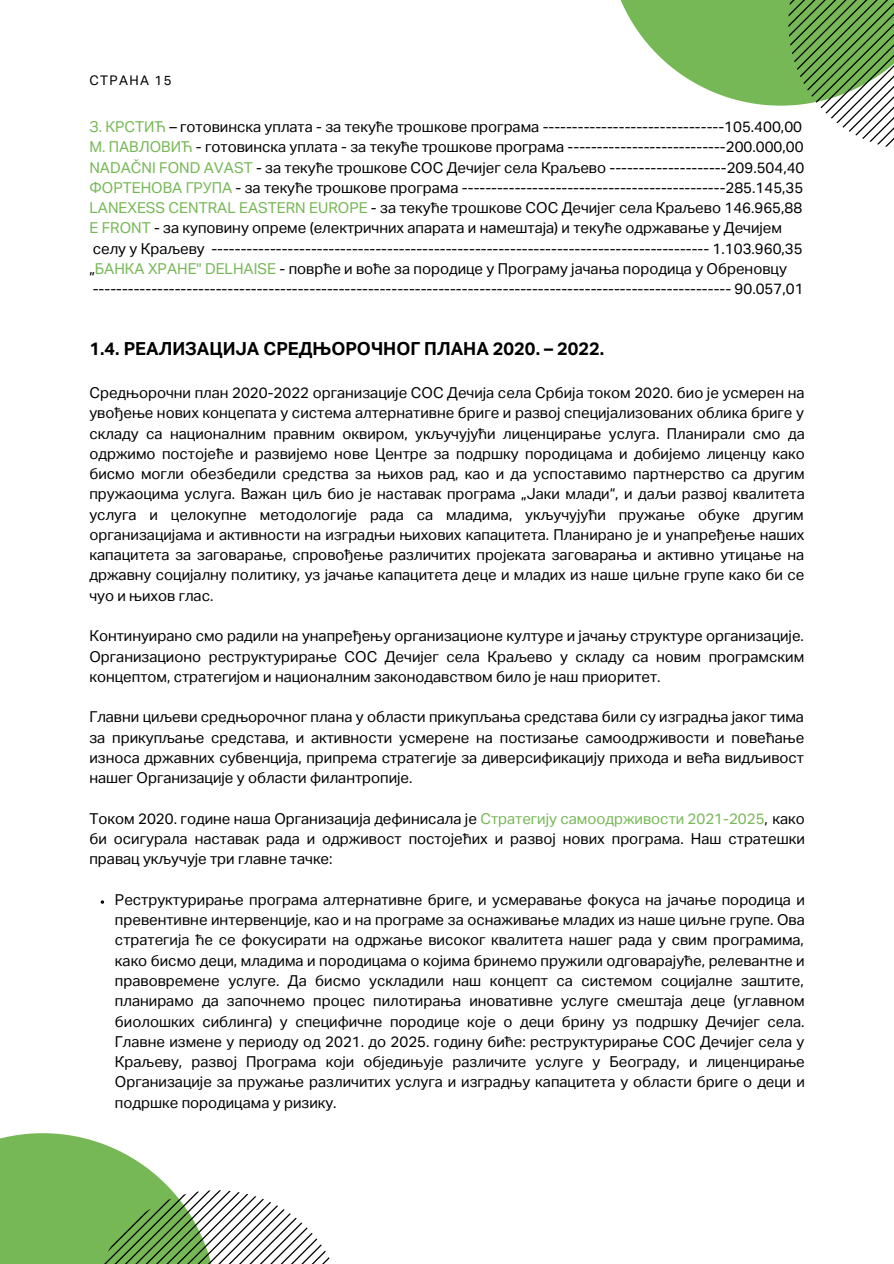
<style>
.page{position:relative;width:894px;height:1264px;background:#fff}
.page>*{position:absolute;margin:0;border:0;box-sizing:border-box;transform-origin:0 0}
.t1{font:700 18px "Aktiv Grotesk";color:#000}
.t2{font:15px/20.2px "Aktiv Grotesk";color:#000;text-align:justify}
.t3{font:13.2px "Aktiv Grotesk";letter-spacing:.1em;color:#000}
.s1{color:#76b856}
</style>
<div class="page">
<svg style="left:620px;top:0;width:274px;height:147px"></svg>
<svg style="left:0;top:1133px;width:329px;height:130px"></svg>
<p class="t3" style="left:89px;top:76px;width:84px">СТРАНА 15</p>
<p class="t2" style="left:89px;top:119px;width:716px;text-align:left"><span class="s1">З. КРСТИЋ</span> – готовинска уплата - за текуће трошкове програма -------------------------------105.400,00<br><span class="s1">М. ПАВЛОВИЋ</span> - готовинска уплата - за текуће трошкове програма ---------------------------200.000,00<br><span class="s1">NADAČNI FOND AVAST</span> - за текуће трошкове СОС Дечијег села Краљево --------------------209.504,40<br><span class="s1">ФОРТЕНОВА ГРУПА</span> - за текуће трошкове програма ---------------------------------------------285.145,35<br><span class="s1">LANEXESS CENTRAL EASTERN EUROPE</span> - за текуће трошкове СОС Дечијег села Краљево 146.965,88<br><span class="s1">E FRONT</span> - за куповину опреме (електричних апарата и намештаја) и текуће одржавање у Дечијем селу у Краљеву ------------------------------------------------------------------------------------- 1.103.960,35 „<span class="s1">БАНКА ХРАНЕ" DELHAISE</span> - поврће и воће за породице у Програму јачања породица у Обреновцу ------------------------------------------------------------------------------------------------------------- 90.057,01</p>
<p class="t1" style="left:89px;top:342px;width:516px">1.4. РЕАЛИЗАЦИЈА СРЕДЊОРОЧНОГ ПЛАНА 2020. – 2022.</p>
<p class="t2" style="left:89px;top:384px;width:716px">Средњорочни план 2020-2022 организације СОС Дечија села Србија током 2020. био је усмерен на увођење нових концепата у система алтернативне бриге и развој специјализованих облика бриге у складу са националним правним оквиром, укључујући лиценцирање услуга. Планирали смо да одржимо постојеће и развијемо нове Центре за подршку породицама и добијемо лиценцу како бисмо могли обезбедили средства за њихов рад, као и да успоставимо партнерство са другим пружаоцима услуга. Важан циљ био је наставак програма „Јаки млади“, и даљи развој квалитета услуга и целокупне методологије рада са младима, укључујући пружање обуке другим организацијама и активности на изградњи њихових капацитета. Планирано је и унапређење наших капацитета за заговарање, спровођење различитих пројеката заговарања и активно утицање на државну социјалну политику, уз јачање капацитета деце и младих из наше циљне групе како би се чуо и њихов глас.</p>
<p class="t2" style="left:89px;top:628px;width:716px">Континуирано смо радили на унапређењу организационе културе и јачању структуре организације.<br>Организационо реструктурирање СОС Дечијег села Краљево у складу са новим програмским концептом, стратегијом и националним законодавством било је наш приоритет.</p>
<p class="t2" style="left:89px;top:709px;width:716px">Главни циљеви средњорочног плана у области прикупљања средстава били су изградња јаког тима за прикупљање средстава, и активности усмерене на постизање самоодрживости и повећање износа државних субвенција, припрема стратегије за диверсификацију прихода и већа видљивост нашег Организације у области филантропије.</p>
<p class="t2" style="left:89px;top:810px;width:716px">Током 2020. године наша Организација дефинисала је <span class="s1">Стратегију самоодрживости 2021-2025</span>, како би осигурала наставак рада и одрживост постојећих и развој нових програма. Наш стратешки правац укључује три главне тачке:</p>
<p class="t2" style="left:115px;top:891px;width:691px">Реструктурирање програма алтернативне бриге, и усмеравање фокуса на јачање породица и превентивне интервенције, као и на програме за оснаживање младих из наше циљне групе. Ова стратегија ће се фокусирати на одржање високог квалитета нашег рада у свим програмима, како бисмо деци, младима и породицама о којима бринемо пружили одговарајуће, релевантне и правовремене услуге. Да бисмо ускладили наш концепт са системом социјалне заштите, планирамо да започнемо процес пилотирања иновативне услуге смештаја деце (углавном биолошких сиблинга) у специфичне породице које о деци брину уз подршку Дечијег села.<br>Главне измене у периоду од 2021. до 2025. годину биће: реструктурирање СОС Дечијег села у Краљеву, развој Програма који обједињује различите услуге у Београду, и лиценцирање Организације за пружање различитих услуга и изградњу капацитета у области бриге о деци и подршке породицама у ризику.</p>
</div>
